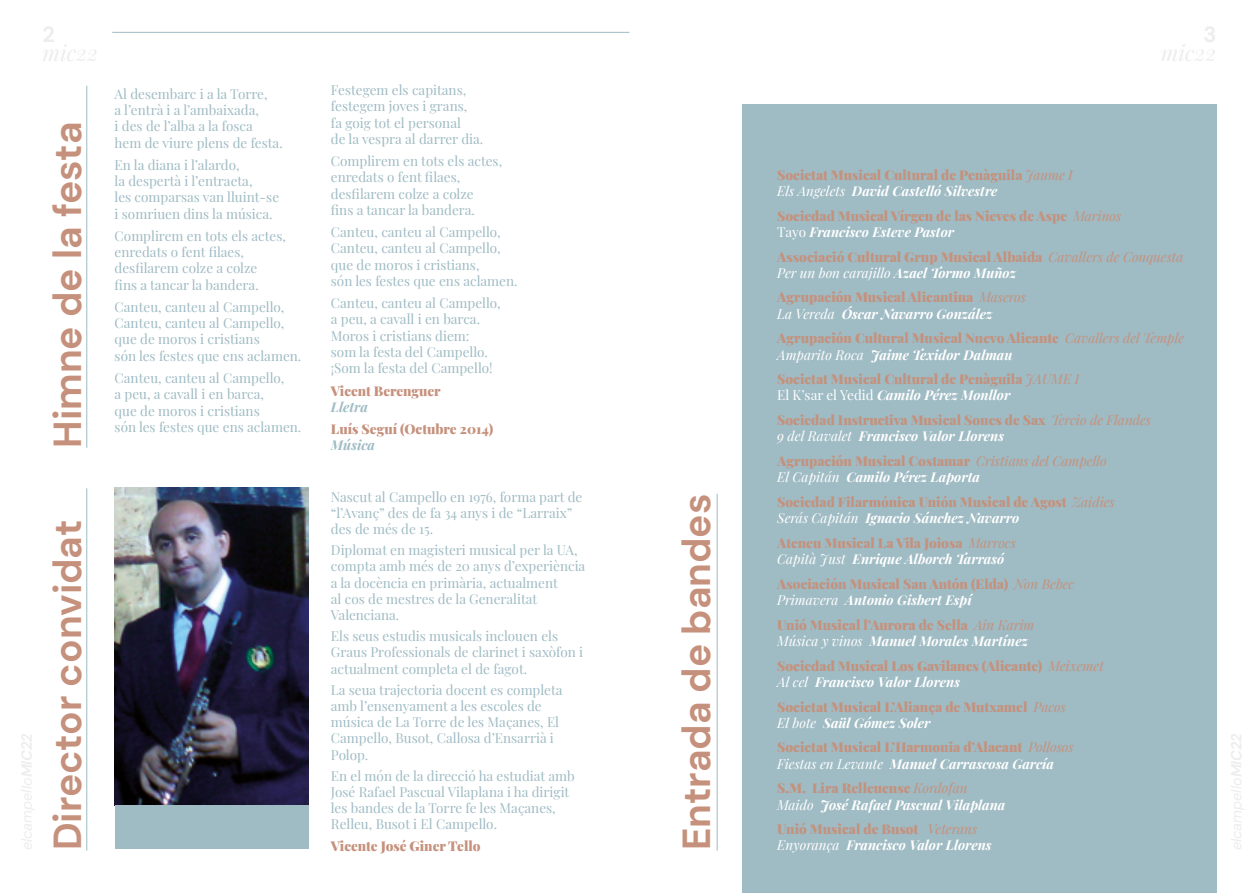
<style>
.page{position:relative;width:1259px;height:893px;background:#fff}
.page>*{position:absolute;margin:0;border:0;box-sizing:border-box;transform-origin:0 0}
.t1{font:700 39px "DM Sans";color:#c5917c}
.t2{font:13.5px/16.2px "Playfair Display";color:#9fbbc4}
.t3{font:900 13.5px/16.2px "Playfair Display";color:#c5917c}
.t4{font:italic 700 13.5px/16.2px "Playfair Display";color:#fff}
.t5{font:italic 700 13.5px "Playfair Display";color:#9fbbc4}
.s1{font-weight:400;font-style:italic}
.s2{font-weight:400;font-style:italic;color:#fff}
.s3{font-weight:700;font-style:italic;color:#fff}
.s4{font-weight:400;color:#fff}
.s5{font-weight:900;font-style:normal;color:#c5917c}
.s6{font-weight:400;color:#c5917c}
.s7{font-weight:400}
</style>
<div class="page">
<div style="left:742px;top:104px;width:474px;height:789px;background:#9fbbc4"></div>
<hr style="left:112px;top:32px;width:517px;height:1px;background:#9fbbc4">
<img style="left:115px;top:487px;width:194px;height:319px">
<div style="left:115px;top:806px;width:194px;height:43px;background:#9fbbc4"></div>
<hr style="left:86px;top:488px;width:1px;height:362px;background:#9fbbc4">
<hr style="left:86px;top:86px;width:1px;height:362px;background:#9fbbc4">
<hr style="left:716px;top:494px;width:1px;height:356px;background:#9fbbc4">
<h1 class="t1" style="left:43px;top:448px;width:328px;rotate:-90deg">Himne de la festa</h1>
<h1 class="t1" style="left:43px;top:850px;width:332px;rotate:-90deg">Director convidat</h1>
<p class="t2" style="left:115px;top:85px;width:170px">Al desembarc i a la Torre,<br>a l’entrà i a l’ambaixada,<br>i des de l’alba a la fosca hem de viure plens de festa.</p>
<p class="t2" style="left:115px;top:156px;width:166px">En la diana i l’alardo,<br>la despertà i l’entraeta,<br>les comparsas van lluint-se i somriuen dins la música.</p>
<p class="t2" style="left:115px;top:227px;width:173px">Complirem en tots els actes, enredats o fent filaes, desfilarem colze a colze<br>fins a tancar la bandera.</p>
<p class="t2" style="left:115px;top:298px;width:188px">Canteu, canteu al Campello,<br>Canteu, canteu al Campello, que de moros i cristians<br>són les festes que ens aclamen.</p>
<p class="t2" style="left:115px;top:369px;width:188px">Canteu, canteu al Campello,<br>a peu, a cavall i en barca,<br>que de moros i cristians<br>són les festes que ens aclamen.</p>
<p class="t2" style="left:331px;top:81px;width:154px">Festegem els capitans, festegem joves i grans,<br>fa goig tot el personal<br>de la vespra al darrer dia.</p>
<p class="t2" style="left:331px;top:152px;width:173px">Complirem en tots els actes, enredats o fent filaes, desfilarem colze a colze<br>fins a tancar la bandera.</p>
<p class="t2" style="left:331px;top:223px;width:188px">Canteu, canteu al Campello,<br>Canteu, canteu al Campello, que de moros i cristians,<br>són les festes que ens aclamen.</p>
<p class="t2" style="left:331px;top:294px;width:171px">Canteu, canteu al Campello, a peu, a cavall i en barca.<br>Moros i cristians diem:<br>som la festa del Campello. ¡Som la festa del Campello!</p>
<p class="t3" style="left:331px;top:381px;width:111px">Vicent Berenguer</p>
<p class="t5" style="left:331px;top:396px;width:39px">Lletra</p>
<p class="t3" style="left:331px;top:420px;width:164px">Luís Seguí (Octubre 2014)</p>
<p class="t5" style="left:331px;top:434px;width:46px">Música</p>
<p class="t2" style="left:331px;top:487px;width:253px">Nascut al Campello en 1976, forma part de “l’Avanç” des de fa 34 anys i de “Larraix” des de més de 15.</p>
<p class="t2" style="left:331px;top:541px;width:256px">Diplomat en magisteri musical per la UA, compta amb més de 20 anys d’experiència a la docència en primària, actualment<br>al cos de mestres de la Generalitat<br>Valenciana.</p>
<p class="t2" style="left:331px;top:627px;width:254px">Els seus estudis musicals inclouen els<br>Graus Professionals de clarinet i saxòfon i actualment completa el de fagot.</p>
<p class="t2" style="left:331px;top:680px;width:233px">La seua trajectoria docent es completa amb l’ensenyament a les escoles de música de La Torre de les Maçanes, El<br>Campello, Busot, Callosa d’Ensarrià i<br>Polop.</p>
<p class="t2" style="left:331px;top:766px;width:245px">En el món de la direcció ha estudiat amb José Rafael Pascual Vilaplana i ha dirigit les bandes de la Torre fe les Maçanes, Relleu, Busot i El Campello.</p>
<p class="t3" style="left:331px;top:836px;width:151px">Vicente José Giner Tello</p>
<h1 class="t1" style="left:672px;top:850px;width:358px;rotate:-90deg">Entrada de bandes</h1>
<p class="t3" style="left:777px;top:165px;width:297px">Societat Musical Cultural de Penàguila <span class="s1">Jaume I<br></span><span class="s2">Els Angelets</span> <span class="s3">David Castelló Silvestre</span></p>
<p class="t3" style="left:777px;top:206px;width:345px">Sociedad Musical Vírgen de las Nieves de Aspe <span class="s1">Marinos<br></span><span class="s4">Tayo</span> <span class="s3">Francisco Esteve Pastor</span></p>
<p class="t3" style="left:777px;top:247px;width:408px">Associació Cultural Grup Musical Albaida <span class="s1">Cavallers de Conquesta<br></span><span class="s2">Per un bon carajillo</span> <span class="s3">Azael Tormo Muñoz</span></p>
<p class="t3" style="left:777px;top:288px;width:250px">Agrupación Musical Alicantina <span class="s1">Maseros<br></span><span class="s2">La Vereda</span> <span class="s3">Óscar Navarro González</span></p>
<p class="t3" style="left:777px;top:329px;width:408px">Agrupación Cultural Musical Nuevo Alicante <span class="s1">Cavallers del Temple<br></span><span class="s2">Amparito Roca</span> <span class="s3">Jaime Texidor Dalmau</span></p>
<p class="t3" style="left:777px;top:370px;width:303px">Societat Musical Cultural de Penàguila <span class="s1">JAUME I<br></span><span class="s4">El K’sar el Yedid</span> <span class="s3">Camilo Pérez Monllor</span></p>
<p class="t3" style="left:777px;top:411px;width:375px">Sociedad Instructiva Musical Sones de Sax <span class="s1">Tercio de Flandes<br></span><span class="s2">9 del Ravalet</span> <span class="s3">Francisco Valor Llorens</span></p>
<p class="t3" style="left:777px;top:452px;width:331px">Agrupación Musical Costamar <span class="s1">Cristians del Campello<br></span><span class="s2">El Capitán</span> <span class="s3">Camilo Pérez Laporta</span></p>
<p class="t3" style="left:777px;top:493px;width:339px">Sociedad Filarmónica Unión Musical de Agost <span class="s1">Zaidies<br></span><span class="s2">Serás Capitán</span> <span class="s3">Ignacio Sánchez Navarro</span></p>
<p class="t3" style="left:777px;top:534px;width:240px">Ateneu Musical La Vila Joiosa <span class="s1">Marrocs<br></span><span class="s2">Capità Just</span> <span class="s3">Enrique Alborch Tarrasó</span></p>
<p class="t3" style="left:777px;top:574px;width:299px">Asociación Musical San Antón (Elda) <span class="s1">Non Bebec<br></span><span class="s2">Primavera</span> <span class="s3">Antonio Gisbert Espí</span></p>
<p class="t3" style="left:777px;top:615px;width:259px">Unió Musical l’Aurora de Sella <span class="s1">Ain Karim<br></span><span class="s2">Música y vinos</span> <span class="s3">Manuel Morales Martínez</span></p>
<p class="t3" style="left:777px;top:656px;width:328px">Sociedad Musical Los Gavilanes (Alicante) <span class="s1">Meixemet<br></span><span class="s2">Al cel</span> <span class="s3">Francisco Valor Llorens</span></p>
<p class="t3" style="left:777px;top:697px;width:290px">Societat Musical L’Aliança de Mutxamel <span class="s1">Pacos<br></span><span class="s2">El bote</span> <span class="s3">Saül Gómez Soler</span></p>
<p class="t3" style="left:777px;top:738px;width:298px">Societat Musical L’Harmonia d’Alacant <span class="s1">Pollosos<br></span><span class="s2">Fiestas en Levante</span> <span class="s3">Manuel Carrascosa García</span></p>
<p class="t4" style="left:777px;top:779px;width:230px"><span class="s5">S.M. Lira Relleuense</span> <span class="s6">Kordofan<br></span><span class="s7">Maido</span> José Rafael Pascual Vilaplana</p>
<p class="t4" style="left:777px;top:820px;width:216px"><span class="s5">Unió Musical de Busot</span> <span class="s6">Veterans<br></span><span class="s7">Enyorança</span> Francisco Valor Llorens</p>
</div>
